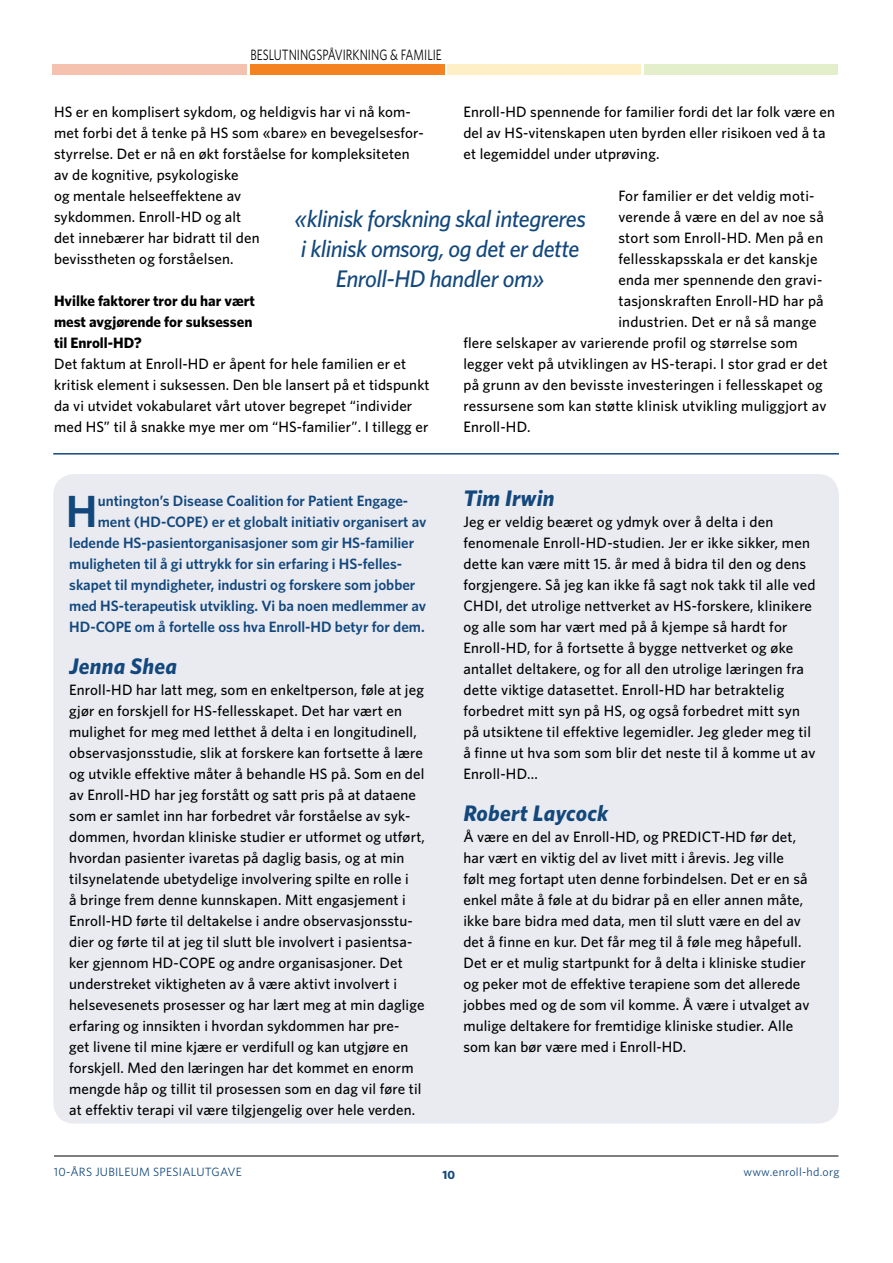
<style>
.page{position:relative;width:893px;height:1263px;background:#fff}
.page>*{position:absolute;margin:0;border:0;box-sizing:border-box;transform-origin:0 0}
.t1{font:600 45.15px "Whitney";color:#13487d}
.t2{font:italic 500 24px/30px "Whitney";letter-spacing:-.02em;color:#13487d;text-align:center}
.t3{font:italic 700 22.5px "Whitney";letter-spacing:.01em;color:#13487d}
.t4{font:500 15px/21px "Whitney";letter-spacing:.01em;color:#000}
.t5{font:600 15px "Whitney";color:#13487d}
.t6{font:700 15px/21px "Whitney";color:#000}
.t7{font:15px "Whitney";color:#000;scale:.78 1}
.t8{font:12px "Whitney";letter-spacing:.02em;color:#13487d}
.t9{font:700 12px "Whitney";color:#13487d}
</style>
<div class="page">
<hr style="left:54px;top:1155px;width:784px;height:1px;background:#000">
<div style="left:53px;top:474px;width:786px;height:650px;background:#eaebf1;border-radius:21px"></div>
<div style="left:447px;top:65px;width:194px;height:10px;background:#ffefc6"></div>
<div style="left:644px;top:65px;width:194px;height:10px;background:#e3efcb"></div>
<div style="left:52px;top:65px;width:195px;height:10px;background:#f4c2af"></div>
<div style="left:250px;top:65px;width:194px;height:10px;background:#f58220"></div>
<hr style="left:53px;top:453px;width:786px;height:2px;background:#13487d">
<p class="t7" style="left:250px;top:44px;width:247px">BESLUTNINGSPÅVIRKNING &amp; FAMILIE</p>
<p class="t4" style="left:54px;top:101px;width:371px">HS er en komplisert sykdom, og heldigvis har vi nå kom&shy;met forbi det å tenke på HS som «bare» en bevegelsesfor&shy;styrrelse. Det er nå en økt forståelse for kompleksiteten av de kognitive, psykologiske<br>og mentale helseeffektene av<br>sykdommen. Enroll-HD og alt<br>det innebærer har bidratt til den<br>bevisstheten og forståelsen.</p>
<p class="t6" style="left:54px;top:290px;width:202px">Hvilke faktorer tror du har vært mest avgjørende for suksessen til Enroll-HD?</p>
<p class="t4" style="left:54px;top:353px;width:377px">Det faktum at Enroll-HD er åpent for hele familien er et kritisk element i suksessen. Den ble lansert på et tidspunkt da vi utvidet vokabularet vårt utover begrepet “individer med HS” til å snakke mye mer om “HS-familier”. I tillegg er</p>
<p class="t4" style="left:463px;top:101px;width:373px">Enroll-HD spennende for familier fordi det lar folk være en del av HS-vitenskapen uten byrden eller risikoen ved å ta et legemiddel under utprøving.</p>
<p class="t4" style="left:618px;top:185px;width:198px">For familier er det veldig moti-</p>
<p class="t4" style="left:618px;top:206px;width:207px">verende å være en del av noe så</p>
<p class="t4" style="left:618px;top:227px;width:206px">stort som Enroll-HD. Men på en</p>
<p class="t4" style="left:618px;top:248px;width:201px">fellesskapsskala er det kanskje</p>
<p class="t4" style="left:618px;top:269px;width:205px">enda mer spennende den gravi-</p>
<p class="t4" style="left:618px;top:290px;width:207px">tasjonskraften Enroll-HD har på</p>
<p class="t4" style="left:618px;top:311px;width:200px">industrien. Det er nå så mange</p>
<p class="t4" style="left:463px;top:332px;width:336px">flere selskaper av varierende profil og størrelse som</p>
<p class="t4" style="left:463px;top:353px;width:366px">legger vekt på utviklingen av HS-terapi. I stor grad er det</p>
<p class="t4" style="left:463px;top:374px;width:361px">på grunn av den bevisste investeringen i fellesskapet og</p>
<p class="t4" style="left:463px;top:395px;width:365px">ressursene som kan støtte klinisk utvikling muliggjort av</p>
<p class="t4" style="left:463px;top:416px;width:69px">Enroll-HD.</p>
<h2 class="t2" style="left:295px;top:204px;width:293px">«klinisk forskning skal integreres i klinisk omsorg, og det er dette<br>Enroll-HD handler om»</h2>
<h1 class="t1" style="left:66px;top:481px;width:33px">H</h1>
<p class="t5" style="left:98px;top:490px;width:312px">untington’s Disease Coalition for Patient Engage-</p>
<p class="t5" style="left:98px;top:511px;width:330px">ment (HD-COPE) er et globalt initiativ organisert av</p>
<p class="t5" style="left:69px;top:532px;width:347px">ledende HS-pasientorganisasjoner som gir HS-familier</p>
<p class="t5" style="left:69px;top:553px;width:334px">muligheten til å gi uttrykk for sin erfaring i HS-felles-</p>
<p class="t5" style="left:69px;top:574px;width:348px">skapet til myndigheter, industri og forskere som jobber</p>
<p class="t5" style="left:69px;top:595px;width:359px">med HS-terapeutisk utvikling. Vi ba noen medlemmer av</p>
<p class="t5" style="left:69px;top:616px;width:357px">HD-COPE om å fortelle oss hva Enroll-HD betyr for dem.</p>
<h3 class="t3" style="left:69px;top:651px;width:109px">Jenna Shea</h3>
<p class="t4" style="left:69px;top:679px;width:357px">Enroll-HD har latt meg, som en enkeltperson, føle at jeg gjør en forskjell for HS-fellesskapet. Det har vært en mulighet for meg med letthet å delta i en longitudinell, observasjonsstudie, slik at forskere kan fortsette å lære og utvikle effektive måter å behandle HS på. Som en del av Enroll-HD har jeg forstått og satt pris på at dataene som er samlet inn har forbedret vår forståelse av syk&shy;dommen, hvordan kliniske studier er utformet og utført, hvordan pasienter ivaretas på daglig basis, og at min tilsynelatende ubetydelige involvering spilte en rolle i<br>å bringe frem denne kunnskapen. Mitt engasjement i Enroll-HD førte til deltakelse i andre observasjonsstu&shy;dier og førte til at jeg til slutt ble involvert i pasientsa&shy;ker gjennom HD-COPE og andre organisasjoner. Det understreket viktigheten av å være aktivt involvert i helsevesenets prosesser og har lært meg at min daglige erfaring og innsikten i hvordan sykdommen har pre-<br>get livene til mine kjære er verdifull og kan utgjøre en forskjell. Med den læringen har det kommet en enorm mengde håp og tillit til prosessen som en dag vil føre til at effektiv terapi vil være tilgjengelig over hele verden.</p>
<h3 class="t3" style="left:463px;top:483px;width:93px">Tim Irwin</h3>
<p class="t4" style="left:463px;top:511px;width:354px">Jeg er veldig beæret og ydmyk over å delta i den fenomenale Enroll-HD-studien. Jer er ikke sikker, men dette kan være mitt 15. år med å bidra til den og dens forgjengere. Så jeg kan ikke få sagt nok takk til alle ved CHDI, det utrolige nettverket av HS-forskere, klinikere og alle som har vært med på å kjempe så hardt for Enroll-HD, for å fortsette å bygge nettverket og øke antallet deltakere, og for all den utrolige læringen fra dette viktige datasettet. Enroll-HD har betraktelig forbedret mitt syn på HS, og også forbedret mitt syn på utsiktene til effektive legemidler. Jeg gleder meg til å finne ut hva som som blir det neste til å komme ut av Enroll-HD...</p>
<h3 class="t3" style="left:463px;top:798px;width:146px">Robert Laycock</h3>
<p class="t4" style="left:463px;top:826px;width:348px">Å være en del av Enroll-HD, og PREDICT-HD før det, har vært en viktig del av livet mitt i årevis. Jeg ville<br>følt meg fortapt uten denne forbindelsen. Det er en så enkel måte å føle at du bidrar på en eller annen måte, ikke bare bidra med data, men til slutt være en del av det å finne en kur. Det får meg til å føle meg håpefull.<br>Det er et mulig startpunkt for å delta i kliniske studier og peker mot de effektive terapiene som det allerede jobbes med og de som vil komme. Å være i utvalget av mulige deltakere for fremtidige kliniske studier. Alle som kan bør være med i Enroll-HD.</p>
<p class="t8" style="left:54px;top:1164px;width:190px">10-ÅRS JUBILEUM SPESIALUTGAVE</p>
<p class="t8" style="left:743px;top:1164px;width:97px">www.enroll-hd.org</p>
<p class="t9" style="left:442px;top:1167px;width:14px">10</p>
</div>
